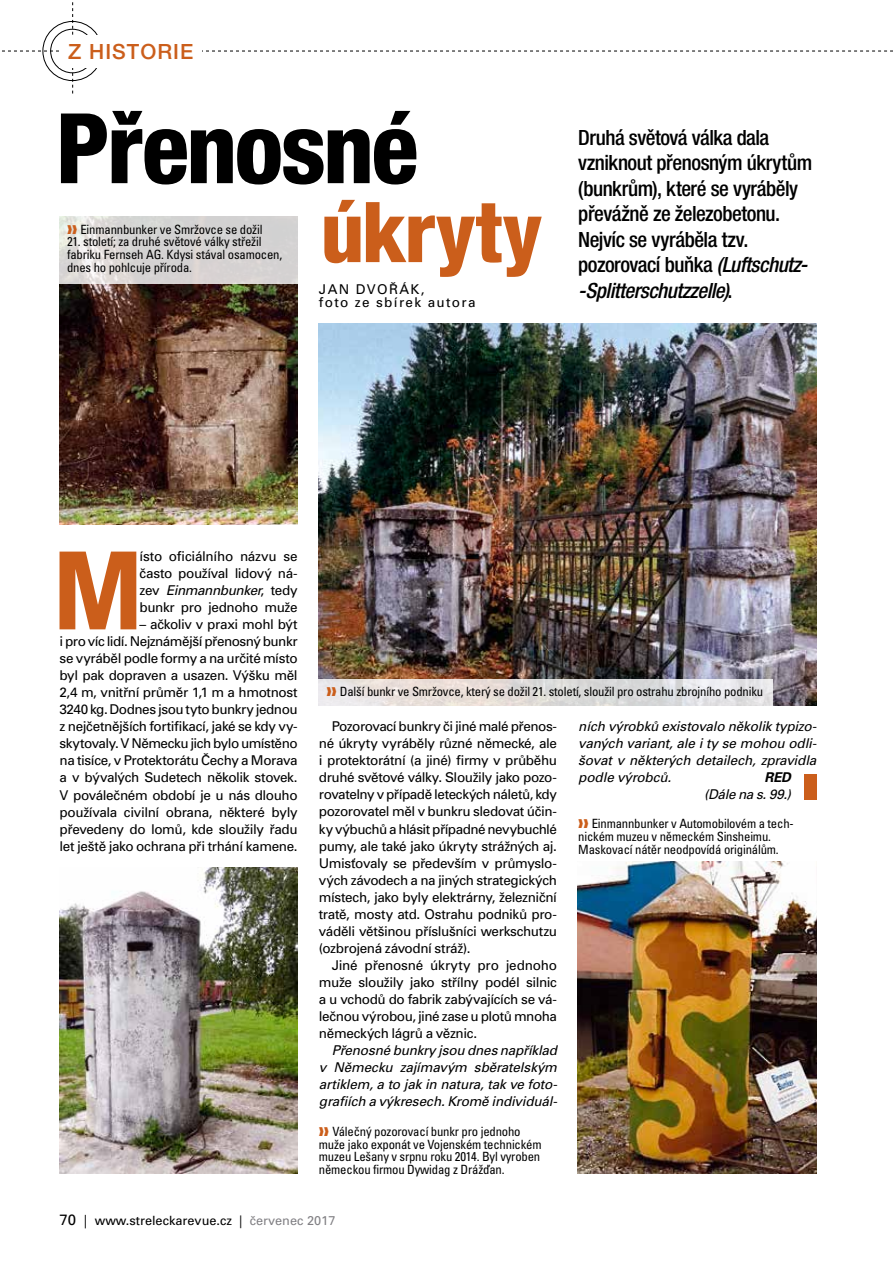
<style>
.page{position:relative;width:893px;height:1263px;background:#fff}
.page>*{position:absolute;margin:0;border:0;box-sizing:border-box;transform-origin:0 0}
.t1{font:700 condensed 107.7px "Univers CE";color:#cb5e1b}
.t2{font:800 condensed 97.5px "Helvetica Neue LT Pro";letter-spacing:-.025em;color:#000}
.t3{font:800 condensed 84px "Helvetica Neue LT Pro";letter-spacing:-.005em;color:#cb5e1b}
.t4{font:500 condensed 21px/25.5px "Helvetica Neue LT Pro";letter-spacing:-.025em;color:#000}
.t5{font:italic 500 condensed 21px "Helvetica Neue LT Pro";letter-spacing:-.025em;color:#000}
.t6{font:500 21px "Helvetica Neue LT Pro";letter-spacing:.05em;color:#cb5e1b}
.t7{font:13.5px/17px "Univers CE";letter-spacing:-.025em;color:#000;text-align:justify}
.t8{font:italic 13.5px/17px "Univers CE";letter-spacing:-.01em;color:#000;text-align:justify}
.t9{font:13.5px "Univers CE";letter-spacing:.1em;color:#000}
.t10{font:italic 700 13.5px "Univers CE";color:#000}
.t11{font:condensed 12.75px/12.8px "Univers CE";letter-spacing:-.015em;color:#000}
.t12{font:12.75px "Univers CE";color:#000}
.s1{font-style:italic}
.s2{font-style:normal}
.s3{font-size:15px}
.s4{font-size:13.5px}
.s5{color:#818084}
</style>
<div class="page">
<svg style="left:2px;top:2px;width:891px;height:92px"></svg>
<div style="left:60px;top:35px;width:142px;height:32px;background:#fff"></div>
<img style="left:60px;top:867px;width:238px;height:307px">
<img style="left:60px;top:283px;width:237px;height:241px">
<img style="left:319px;top:323px;width:497px;height:383px">
<div style="left:804px;top:774px;width:12px;height:25px;background:#cb5e1b"></div>
<img style="left:577px;top:861px;width:239px;height:313px">
<svg style="left:59px;top:216px;width:239px;height:67px;background:#d8d6d5"></svg>
<svg style="left:318px;top:679px;width:455px;height:27px;background:#e2dfdd"></svg>
<svg style="left:67px;top:225px;width:10px;height:9px"></svg>
<svg style="left:327px;top:687px;width:9px;height:9px"></svg>
<h3 class="t6" style="left:68px;top:39px;width:127px">Z HISTORIE</h3>
<h2 class="t2" style="left:56px;top:88px;width:364px">Přenosné</h2>
<h3 class="t3" style="left:321px;top:180px;width:223px">úkryty</h3>
<p class="t11" style="left:80px;top:223px;width:184px">Einmannbunker ve Smržovce se dožil</p>
<p class="t11" style="left:67px;top:236px;width:217px">21. století; za druhé světové války střežil fabriku Fernseh AG. Kdysi stával osamocen, dnes ho pohlcuje příroda.</p>
<h3 class="t4" style="left:578px;top:124px;width:236px">Druhá světová válka dala vzniknout přenosným úkrytům (bunkrům), které se vyráběly převážně ze železobetonu.<br>Nejvíc se vyráběla tzv. pozorovací buňka <span class="s1">(Luftschutz-</span></h3>
<p class="t9" style="left:319px;top:282px;width:107px">JAN DVOŘÁK,</p>
<h3 class="t5" style="left:578px;top:278px;width:156px">-Splitterschutzzelle)<span class="s2">.</span></h3>
<p class="t9" style="left:319px;top:295px;width:158px">foto ze sbírek autora</p>
<h1 class="t1" style="left:53px;top:530px;width:91px">M</h1>
<p class="t7" style="left:140px;top:548px;width:160px">ísto oficiálního názvu se často používal lidový ná&shy;zev <span class="s1">Einmannbunker</span>, tedy bunkr pro jednoho muže</p>
<p class="t7" style="left:60px;top:616px;width:240px;text-indent:80px">– ačkoliv v praxi mohl být i pro víc lidí. Nejznámější přenosný bunkr se vyráběl podle formy a na určité místo byl pak dopraven a usazen. Výšku měl 2,4 m, vnitřní průměr 1,1 m a hmotnost 3240 kg. Dodnes jsou tyto bunkry jednou z nejčetnějších fortifikací, jaké se kdy vy&shy;skytovaly. V Německu jich bylo umístěno na tisíce, v Protektorátu Čechy a Morava a v bývalých Sudetech několik stovek.<br>V poválečném období je u nás dlouho používala civilní obrana, některé byly převedeny do lomů, kde sloužily řadu let ještě jako ochrana při trhání kamene.</p>
<p class="t11" style="left:340px;top:685px;width:425px">Další bunkr ve Smržovce, který se dožil 21. století, sloužil pro ostrahu zbrojního podniku</p>
<p class="t7" style="left:319px;top:718px;width:240px;text-indent:13px">Pozorovací bunkry či jiné malé přenos&shy;né úkryty vyráběly různé německé, ale i protektorátní (a jiné) firmy v průběhu druhé světové války. Sloužily jako pozo&shy;rovatelny v případě leteckých náletů, kdy pozorovatel měl v bunkru sledovat účin&shy;ky výbuchů a hlásit případné nevybuchlé pumy, ale také jako úkryty strážných aj.<br>Umisťovaly se především v průmyslo&shy;vých závodech a na jiných strategických místech, jako byly elektrárny, železniční tratě, mosty atd. Ostrahu podniků pro&shy;váděli většinou příslušníci werkschutzu (ozbrojená závodní stráž).</p>
<p class="t7" style="left:319px;top:957px;width:240px;text-indent:13px">Jiné přenosné úkryty pro jednoho muže sloužily jako střílny podél silnic a u vchodů do fabrik zabývajících se vá&shy;lečnou výrobou, jiné zase u plotů mnoha německých lágrů a věznic.</p>
<p class="t8" style="left:319px;top:1042px;width:240px;text-indent:13px">Přenosné bunkry jsou dnes například v Německu zajímavým sběratelským artiklem, a to jak in natura, tak ve foto‑ grafiích a výkresech. Kromě individuál‑</p>
<p class="t11" style="left:319px;top:1125px;width:224px;text-indent:13px">Válečný pozorovací bunkr pro jednoho muže jako exponát ve Vojenském technickém muzeu Lešany v srpnu roku 2014. Byl vyroben německou firmou Dywidag z Drážďan.</p>
<p class="t8" style="left:578px;top:718px;width:240px">ních výrobků existovalo několik typizo‑ vaných variant, ale i ty se mohou odli‑ šovat v některých detailech, zpravidla podle výrobců.</p>
<p class="t10" style="left:764px;top:770px;width:28px">RED</p>
<p class="t8" style="left:704px;top:786px;width:88px">(Dále na s. 99.)</p>
<p class="t11" style="left:578px;top:817px;width:217px;text-indent:13px">Einmannbunker v Automobilovém a tech‑ nickém muzeu v německém Sinsheimu.<br>Maskovací nátěr neodpovídá originálům.</p>
<p class="t12" style="left:60px;top:1213px;width:277px"><span class="s3">70</span> <span class="s4">|</span> www.streleckarevue.cz | <span class="s5">červenec 2017</span></p>
</div>
